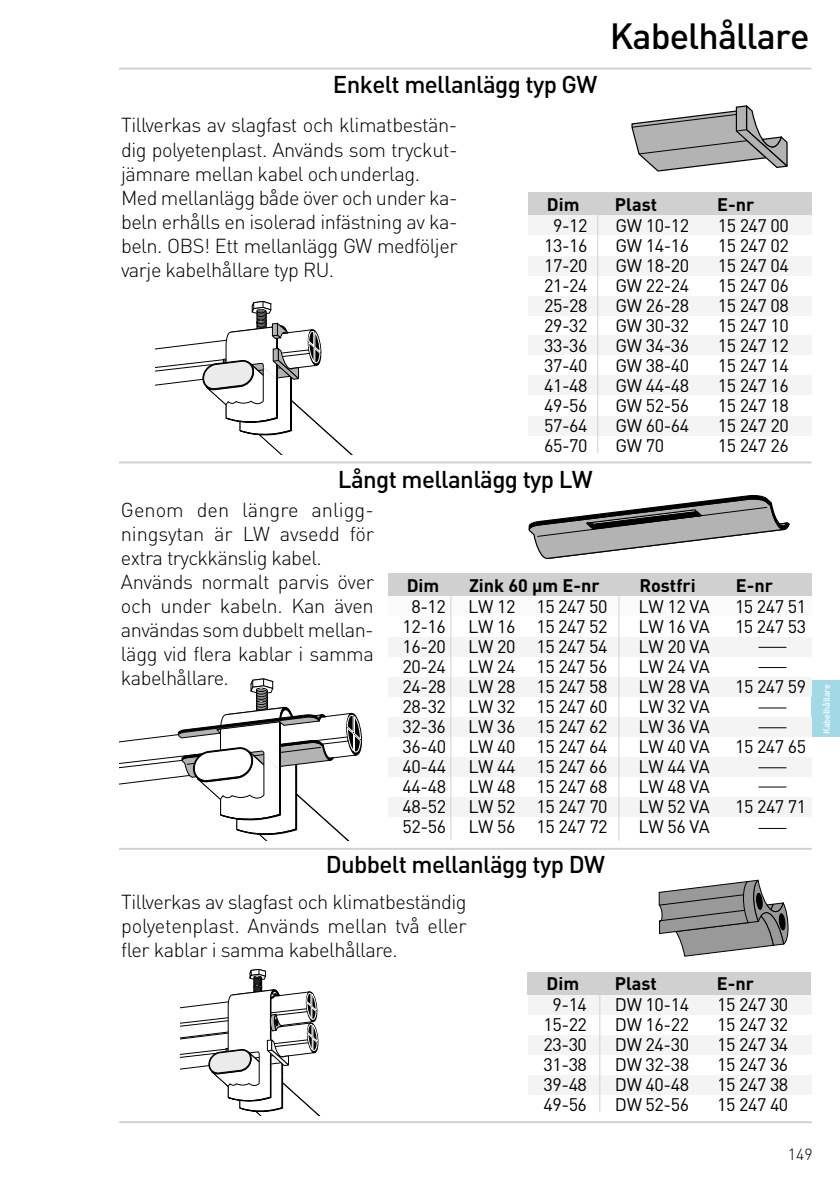
<style>
.page{position:relative;width:840px;height:1191px;background:#fff}
.page>*{position:absolute;margin:0;border:0;box-sizing:border-box;transform-origin:0 0}
.t1{font:500 36px "DIN Pro";letter-spacing:-.025em;color:#000}
.t2{font:500 24px "DIN Pro";letter-spacing:-.025em;color:#000}
.t3{font:300 20px/24px "DIN Pro";letter-spacing:-.025em;color:#000}
.t4{font:18px "DIN Pro";letter-spacing:-.025em;color:#000}
.t5{font:700 18px "DIN Pro";color:#000}
.t6{font:300 16px "DIN Pro";color:#000}
.t7{font:500 9px "DIN Pro";letter-spacing:-.025em;color:#fff}
</style>
<div class="page">
<div style="left:811px;top:680px;width:28px;height:57px;background:#a3d8e7"></div>
<svg style="left:658px;top:879px;width:130px;height:78px"></svg>
<hr style="left:119px;top:1121px;width:692px;height:2px;background:#d0d0d0">
<hr style="left:119px;top:68px;width:692px;height:2px;background:#d0d0d0">
<hr style="left:119px;top:461px;width:692px;height:2px;background:#d0d0d0">
<svg style="left:631px;top:105px;width:157px;height:67px"></svg>
<svg style="left:528px;top:495px;width:262px;height:64px"></svg>
<div style="left:527px;top:972px;width:283px;height:22px;background:#d0d0d0"></div>
<div style="left:527px;top:1035px;width:284px;height:20px;background:#f4f4f4"></div>
<div style="left:527px;top:994px;width:284px;height:20px;background:#f4f4f4"></div>
<div style="left:527px;top:1075px;width:284px;height:20px;background:#f4f4f4"></div>
<div style="left:527px;top:192px;width:284px;height:23px;background:#d0d0d0"></div>
<div style="left:527px;top:256px;width:284px;height:20px;background:#f4f4f4"></div>
<div style="left:527px;top:215px;width:284px;height:20px;background:#f4f4f4"></div>
<div style="left:527px;top:296px;width:284px;height:20px;background:#f4f4f4"></div>
<div style="left:527px;top:335px;width:284px;height:20px;background:#f4f4f4"></div>
<div style="left:527px;top:375px;width:284px;height:20px;background:#f4f4f4"></div>
<div style="left:527px;top:415px;width:284px;height:20px;background:#f4f4f4"></div>
<div style="left:387px;top:573px;width:424px;height:23px;background:#d0d0d0"></div>
<div style="left:387px;top:637px;width:424px;height:20px;background:#f4f4f4"></div>
<div style="left:387px;top:596px;width:424px;height:20px;background:#fbfbfa"></div>
<div style="left:387px;top:677px;width:424px;height:19px;background:#f4f4f4"></div>
<div style="left:387px;top:717px;width:424px;height:20px;background:#f4f4f4"></div>
<div style="left:387px;top:757px;width:424px;height:20px;background:#f4f4f4"></div>
<div style="left:387px;top:797px;width:424px;height:20px;background:#f4f4f4"></div>
<hr style="left:119px;top:848px;width:692px;height:2px;background:#d0d0d0">
<svg style="left:155px;top:301px;width:198px;height:154px"></svg>
<svg style="left:119px;top:678px;width:243px;height:162px"></svg>
<svg style="left:180px;top:969px;width:139px;height:146px"></svg>
<hr style="left:597px;top:194px;width:1px;height:259px;background:#d0d0d0">
<hr style="left:618px;top:573px;width:1px;height:267px;background:#d0d0d0">
<hr style="left:450px;top:573px;width:1px;height:267px;background:#d0d0d0">
<hr style="left:599px;top:973px;width:1px;height:139px;background:#d0d0d0">
<svg style="left:758px;top:647px;width:28px;height:1px"></svg>
<svg style="left:758px;top:667px;width:28px;height:1px"></svg>
<svg style="left:758px;top:707px;width:28px;height:1px"></svg>
<svg style="left:758px;top:727px;width:28px;height:1px"></svg>
<svg style="left:758px;top:767px;width:28px;height:1px"></svg>
<svg style="left:758px;top:786px;width:28px;height:1px"></svg>
<svg style="left:758px;top:828px;width:28px;height:1px"></svg>
<h2 class="t2" style="left:333px;top:68px;width:266px">Enkelt mellanlägg typ GW</h2>
<h1 class="t1" style="left:609px;top:12px;width:201px">Kabelhållare</h1>
<p class="t3" style="left:121px;top:112px;width:338px">Tillverkas av slagfast och klimatbestän&shy;dig polyetenplast. Används som tryckut&shy;jämnare mellan kabel ochunderlag.<br>Med mellanlägg både över och under ka&shy;beln erhålls en isolerad infästning av ka&shy;beln. OBS! Ett mellanlägg GW medföljer varje kabelhållare typ RU.</p>
<p class="t5" style="left:546px;top:192px;width:34px">Dim</p>
<p class="t5" style="left:614px;top:192px;width:44px">Plast</p>
<p class="t5" style="left:716px;top:192px;width:39px">E-nr</p>
<p class="t4" style="left:552px;top:213px;width:36px">9-12</p>
<p class="t4" style="left:615px;top:213px;width:75px">GW 10-12</p>
<p class="t4" style="left:717px;top:213px;width:73px">15 247 00</p>
<p class="t4" style="left:544px;top:233px;width:45px">13-16</p>
<p class="t4" style="left:615px;top:233px;width:75px">GW 14-16</p>
<p class="t4" style="left:717px;top:233px;width:73px">15 247 02</p>
<p class="t4" style="left:544px;top:253px;width:45px">17-20</p>
<p class="t4" style="left:615px;top:253px;width:75px">GW 18-20</p>
<p class="t4" style="left:717px;top:253px;width:73px">15 247 04</p>
<p class="t4" style="left:544px;top:273px;width:45px">21-24</p>
<p class="t4" style="left:615px;top:273px;width:75px">GW 22-24</p>
<p class="t4" style="left:717px;top:273px;width:73px">15 247 06</p>
<p class="t4" style="left:544px;top:293px;width:45px">25-28</p>
<p class="t4" style="left:615px;top:293px;width:75px">GW 26-28</p>
<p class="t4" style="left:717px;top:293px;width:73px">15 247 08</p>
<p class="t4" style="left:544px;top:313px;width:45px">29-32</p>
<p class="t4" style="left:615px;top:313px;width:75px">GW 30-32</p>
<p class="t4" style="left:717px;top:313px;width:73px">15 247 10</p>
<p class="t4" style="left:544px;top:333px;width:45px">33-36</p>
<p class="t4" style="left:615px;top:333px;width:75px">GW 34-36</p>
<p class="t4" style="left:717px;top:333px;width:73px">15 247 12</p>
<p class="t4" style="left:544px;top:353px;width:45px">37-40</p>
<p class="t4" style="left:615px;top:353px;width:75px">GW 38-40</p>
<p class="t4" style="left:717px;top:353px;width:73px">15 247 14</p>
<p class="t4" style="left:544px;top:373px;width:45px">41-48</p>
<p class="t4" style="left:615px;top:373px;width:75px">GW 44-48</p>
<p class="t4" style="left:717px;top:373px;width:73px">15 247 16</p>
<p class="t4" style="left:544px;top:393px;width:45px">49-56</p>
<p class="t4" style="left:615px;top:393px;width:75px">GW 52-56</p>
<p class="t4" style="left:717px;top:393px;width:73px">15 247 18</p>
<p class="t4" style="left:544px;top:413px;width:45px">57-64</p>
<p class="t4" style="left:615px;top:413px;width:75px">GW 60-64</p>
<p class="t4" style="left:717px;top:413px;width:73px">15 247 20</p>
<p class="t4" style="left:544px;top:433px;width:45px">65-70</p>
<p class="t4" style="left:615px;top:433px;width:50px">GW 70</p>
<p class="t4" style="left:717px;top:433px;width:73px">15 247 26</p>
<h2 class="t2" style="left:337px;top:462px;width:256px">Långt mellanlägg typ LW</h2>
<p class="t3" style="left:121px;top:496px;width:254px">Genom den längre anligg&shy;ningsytan är LW avsedd för extra tryckkänslig kabel.<br>Används normalt parvis över och under kabeln. Kan även användas som dubbelt mellan&shy;lägg vid flera kablar i samma kabelhållare.</p>
<p class="t5" style="left:406px;top:573px;width:34px">Dim</p>
<p class="t5" style="left:469px;top:573px;width:132px">Zink 60 µm E-nr</p>
<p class="t5" style="left:639px;top:573px;width:58px">Rostfri</p>
<p class="t5" style="left:735px;top:573px;width:39px">E-nr</p>
<p class="t4" style="left:411px;top:594px;width:197px">8-12 LW 12 15 247 50</p>
<p class="t4" style="left:638px;top:594px;width:73px">LW 12 VA</p>
<p class="t4" style="left:734px;top:594px;width:73px">15 247 51</p>
<p class="t4" style="left:402px;top:614px;width:206px">12-16 LW 16 15 247 52</p>
<p class="t4" style="left:638px;top:614px;width:73px">LW 16 VA</p>
<p class="t4" style="left:734px;top:614px;width:73px">15 247 53</p>
<p class="t4" style="left:402px;top:634px;width:206px">16-20 LW 20 15 247 54</p>
<p class="t4" style="left:638px;top:634px;width:73px">LW 20 VA</p>
<p class="t4" style="left:402px;top:654px;width:206px">20-24 LW 24 15 247 56</p>
<p class="t4" style="left:638px;top:654px;width:73px">LW 24 VA</p>
<p class="t4" style="left:402px;top:674px;width:206px">24-28 LW 28 15 247 58</p>
<p class="t4" style="left:638px;top:674px;width:73px">LW 28 VA</p>
<p class="t4" style="left:734px;top:674px;width:73px">15 247 59</p>
<p class="t4" style="left:402px;top:694px;width:206px">28-32 LW 32 15 247 60</p>
<p class="t4" style="left:638px;top:694px;width:73px">LW 32 VA</p>
<p class="t4" style="left:402px;top:714px;width:206px">32-36 LW 36 15 247 62</p>
<p class="t4" style="left:638px;top:714px;width:73px">LW 36 VA</p>
<p class="t4" style="left:402px;top:734px;width:206px">36-40 LW 40 15 247 64</p>
<p class="t4" style="left:638px;top:734px;width:73px">LW 40 VA</p>
<p class="t4" style="left:734px;top:734px;width:73px">15 247 65</p>
<p class="t4" style="left:402px;top:754px;width:206px">40-44 LW 44 15 247 66</p>
<p class="t4" style="left:638px;top:754px;width:73px">LW 44 VA</p>
<p class="t4" style="left:402px;top:774px;width:206px">44-48 LW 48 15 247 68</p>
<p class="t4" style="left:638px;top:774px;width:73px">LW 48 VA</p>
<p class="t4" style="left:402px;top:794px;width:206px">48-52 LW 52 15 247 70</p>
<p class="t4" style="left:638px;top:794px;width:73px">LW 52 VA</p>
<p class="t4" style="left:734px;top:794px;width:73px">15 247 71</p>
<p class="t4" style="left:402px;top:814px;width:206px">52-56 LW 56 15 247 72</p>
<p class="t4" style="left:638px;top:814px;width:73px">LW 56 VA</p>
<h2 class="t2" style="left:325px;top:848px;width:281px">Dubbelt mellanlägg typ DW</h2>
<p class="t3" style="left:121px;top:888px;width:347px;text-align:justify">Tillverkas av slagfast och klimatbeständig polyetenplast. Används mellan två eller fler kablar i samma kabelhållare.</p>
<p class="t5" style="left:546px;top:971px;width:34px">Dim</p>
<p class="t5" style="left:614px;top:971px;width:44px">Plast</p>
<p class="t5" style="left:716px;top:971px;width:39px">E-nr</p>
<p class="t4" style="left:552px;top:992px;width:36px">9-14</p>
<p class="t4" style="left:614px;top:992px;width:76px">DW 10-14</p>
<p class="t4" style="left:716px;top:992px;width:73px">15 247 30</p>
<p class="t4" style="left:543px;top:1012px;width:45px">15-22</p>
<p class="t4" style="left:614px;top:1012px;width:76px">DW 16-22</p>
<p class="t4" style="left:716px;top:1012px;width:73px">15 247 32</p>
<p class="t4" style="left:543px;top:1032px;width:45px">23-30</p>
<p class="t4" style="left:614px;top:1032px;width:76px">DW 24-30</p>
<p class="t4" style="left:716px;top:1032px;width:73px">15 247 34</p>
<p class="t4" style="left:543px;top:1052px;width:45px">31-38</p>
<p class="t4" style="left:614px;top:1052px;width:76px">DW 32-38</p>
<p class="t4" style="left:716px;top:1052px;width:73px">15 247 36</p>
<p class="t4" style="left:543px;top:1072px;width:45px">39-48</p>
<p class="t4" style="left:614px;top:1072px;width:76px">DW 40-48</p>
<p class="t4" style="left:716px;top:1072px;width:73px">15 247 38</p>
<p class="t4" style="left:543px;top:1092px;width:45px">49-56</p>
<p class="t4" style="left:614px;top:1092px;width:76px">DW 52-56</p>
<p class="t4" style="left:716px;top:1092px;width:73px">15 247 40</p>
<p class="t7" style="left:819px;top:734px;width:51px;rotate:-90deg">Kabelhållare</p>
<p class="t6" style="left:787px;top:1143px;width:26px">149</p>
</div>
